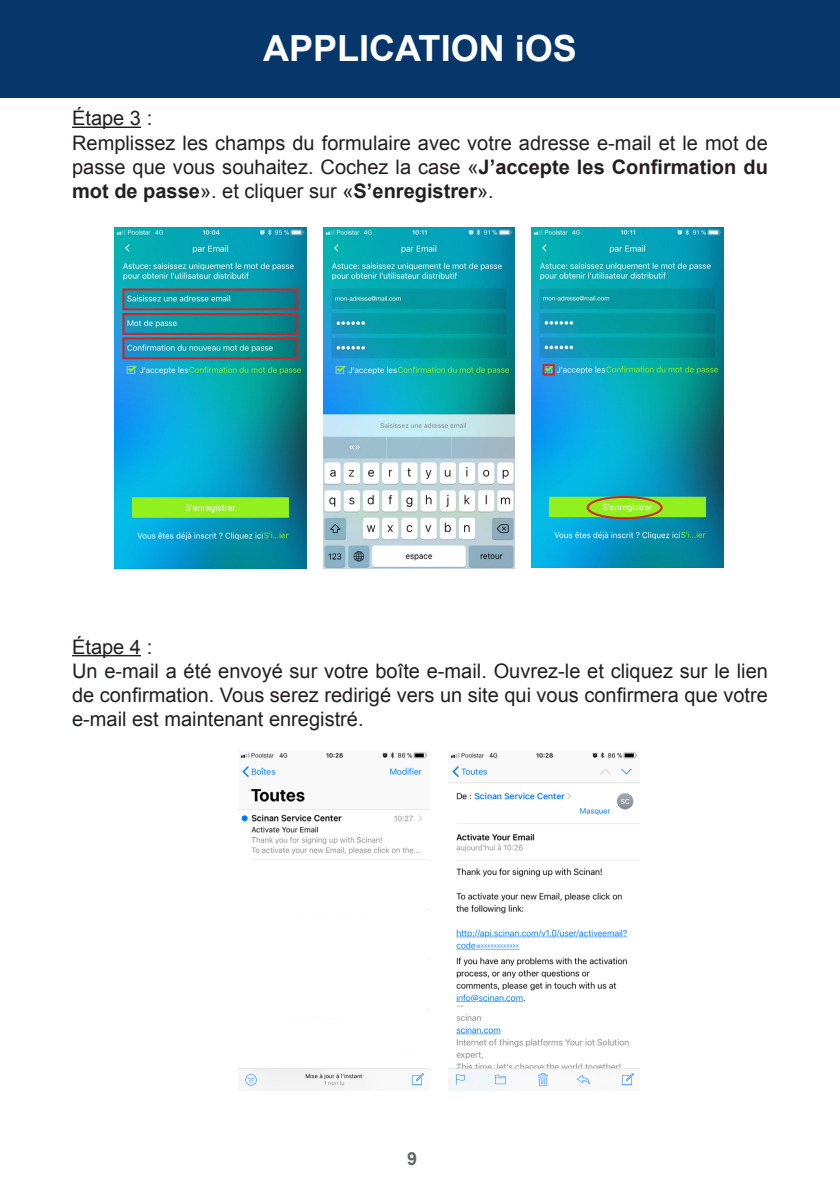
<style>
.page{position:relative;width:840px;height:1191px;background:#fff}
.page>*{position:absolute;margin:0;border:0;box-sizing:border-box;transform-origin:0 0}
.t1{font:700 36px "Arial";color:#fff}
.t2{font:20px/24px "Arial";color:#231f20;text-align:justify}
.t3{font:700 18px "Arial";color:#62676c}
.s1{font-weight:700}
</style>
<div class="page">
<div style="left:1px;top:0;width:838px;height:97px;background:#07366a"></div>
<hr style="left:0;top:0;width:1px;height:97px;background:#07366a">
<hr style="left:72px;top:126px;width:69px;height:2px;background:#231f20">
<img style="left:115px;top:228px;width:191px;height:340px">
<img style="left:323px;top:228px;width:191px;height:340px">
<img style="left:531px;top:228px;width:191px;height:340px">
<div style="left:122px;top:288px;width:176px;height:22px;border:2px solid #d1232a"></div>
<div style="left:122px;top:313px;width:176px;height:22px;border:2px solid #d1232a"></div>
<div style="left:122px;top:337px;width:176px;height:22px;border:2px solid #d1232a"></div>
<div style="left:542px;top:364px;width:12px;height:11px;border:2px solid #d1232a"></div>
<div style="left:586px;top:496px;width:76px;height:23px;border:2px solid #d1232a;border-radius:50%"></div>
<hr style="left:72px;top:655px;width:69px;height:1px;background:#231f20">
<img style="left:238px;top:752px;width:191px;height:338px">
<img style="left:448px;top:752px;width:191px;height:338px">
<p class="t1" style="left:263px;top:25px;width:315px">APPLICATION iOS</p>
<p class="t2" style="left:72px;top:106px;width:82px">Étape 3 :</p>
<p class="t2" style="left:72px;top:131px;width:697px">Remplissez les champs du formulaire avec votre adresse e-mail et le mot de passe que vous souhaitez. Cochez la case «<span class="s1">J’accepte les Confirmation du mot de passe</span>». et cliquer sur «<span class="s1">S’enregistrer</span>».</p>
<p class="t2" style="left:72px;top:634px;width:82px">Étape 4 :</p>
<p class="t2" style="left:72px;top:659px;width:697px">Un e-mail a été envoyé sur votre boîte e-mail. Ouvrez-le et cliquez sur le lien de confirmation. Vous serez redirigé vers un site qui vous confirmera que votre e-mail est maintenant enregistré.</p>
<p class="t3" style="left:407px;top:1146px;width:12px">9</p>
</div>
